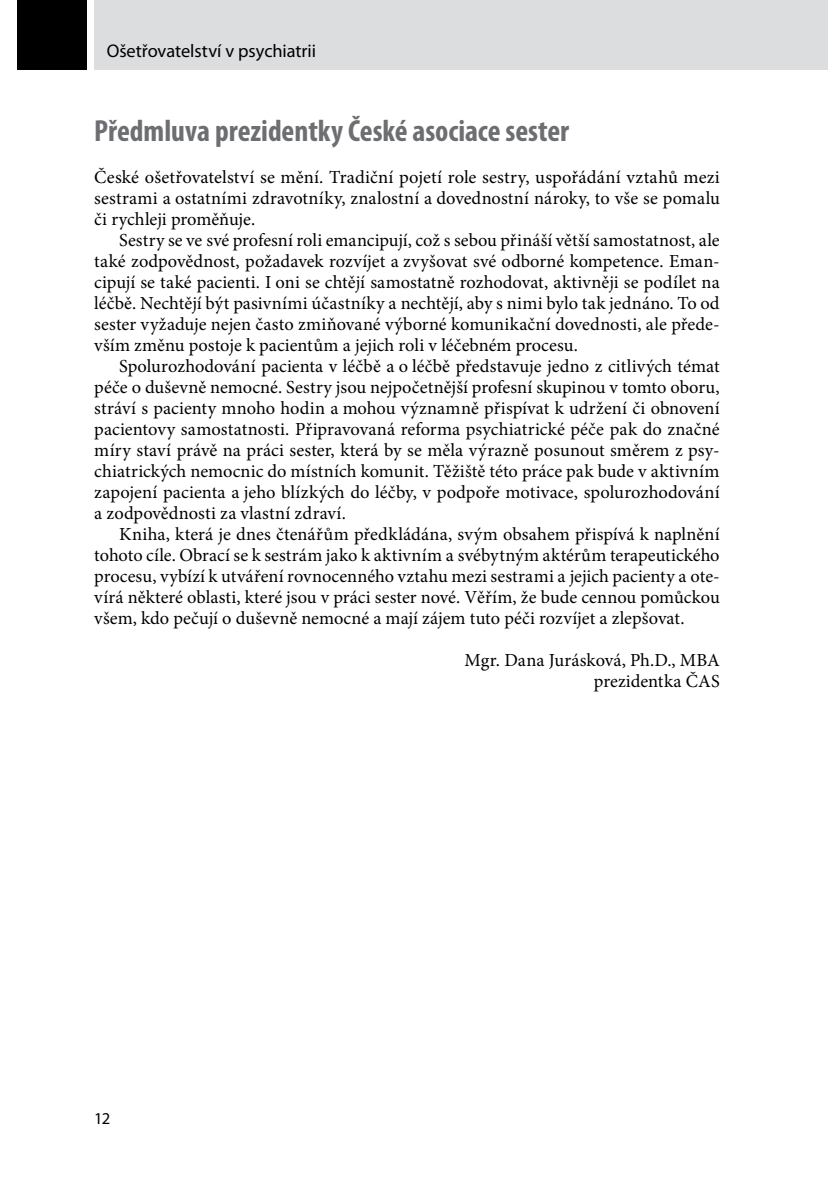
<style>
.page{position:relative;width:829px;height:1191px;background:#fff}
.page>*{position:absolute;margin:0;border:0;box-sizing:border-box;transform-origin:0 0}
._1_nadpis{font:700 condensed 30.62px "Myriad Pro";color:#6d6e71}
.text{font:18.38px/21px "Minion Pro";color:#000;text-align:justify}
.text_prvni{font:18.38px/21px "Minion Pro";color:#000;text-align:justify}
.t1{font:18.38px "Myriad Pro";letter-spacing:-.005em;color:#000}
.t2{font:16.62px "Myriad Pro";color:#000}
</style>
<div class="page">
<div style="left:94px;top:0;width:733px;height:69px;background:#dcddde"></div>
<div style="left:17px;top:0;width:70px;height:69px;background:#000"></div>
<p class="t1" style="left:107px;top:40px;width:211px">Ošetřovatelství v psychiatrii</p>
<p class="_1_nadpis" style="left:94px;top:112px;width:476px">Předmluva prezidentky České asociace sester</p>
<p class="text_prvni" style="left:94px;top:167px;width:627px">České ošetřovatelství se mění. Tradiční pojetí role sestry, uspořádání vztahů mezi sestrami a ostatními zdravotníky, znalostní a dovednostní nároky, to vše se pomalu či rychleji proměňuje.</p>
<p class="text" style="left:94px;top:230px;width:627px;text-indent:25px">Sestry se ve své profesní roli emancipují, což s sebou přináší větší samostatnost, ale také zodpovědnost, požadavek rozvíjet a zvyšovat své odborné kompetence. Eman&shy;cipují se také pacienti. I oni se chtějí samostatně rozhodovat, aktivněji se podílet na léčbě. Nechtějí být pasivními účastníky a nechtějí, aby s nimi bylo tak jednáno. To od sester vyžaduje nejen často zmiňované výborné komunikační dovednosti, ale přede&shy;vším změnu postoje k pacientům a jejich roli v léčebném procesu.</p>
<p class="text" style="left:94px;top:356px;width:627px;text-indent:25px">Spolurozhodování pacienta v léčbě a o léčbě představuje jedno z citlivých témat péče o duševně nemocné. Sestry jsou nejpočetnější profesní skupinou v tomto oboru, stráví s pacienty mnoho hodin a mohou významně přispívat k udržení či obnovení pacientovy samostatnosti. Připravovaná reforma psychiatrické péče pak do značné míry staví právě na práci sester, která by se měla výrazně posunout směrem z psy&shy;chiatrických nemocnic do místních komunit. Těžiště této práce pak bude v aktivním zapojení pacienta a jeho blízkých do léčby, v podpoře motivace, spolurozhodování a zodpovědnosti za vlastní zdraví.</p>
<p class="text" style="left:94px;top:524px;width:627px;text-indent:25px">Kniha, která je dnes čtenářům předkládána, svým obsahem přispívá k naplnění tohoto cíle. Obrací se k sestrám jako k aktivním a svébytným aktérům terapeutického procesu, vybízí k utváření rovnocenného vztahu mezi sestrami a jejich pacienty a ote&shy;vírá některé oblasti, které jsou v práci sester nové. Věřím, že bude cennou pomůckou všem, kdo pečují o duševně nemocné a mají zájem tuto péči rozvíjet a zlepšovat.</p>
<p class="text" style="left:464px;top:650px;width:257px">Mgr. Dana Jurásková, Ph.D., MBA</p>
<p class="text" style="left:594px;top:671px;width:127px">prezidentka ČAS</p>
<p class="t2" style="left:94px;top:1108px;width:17px">12</p>
</div>
